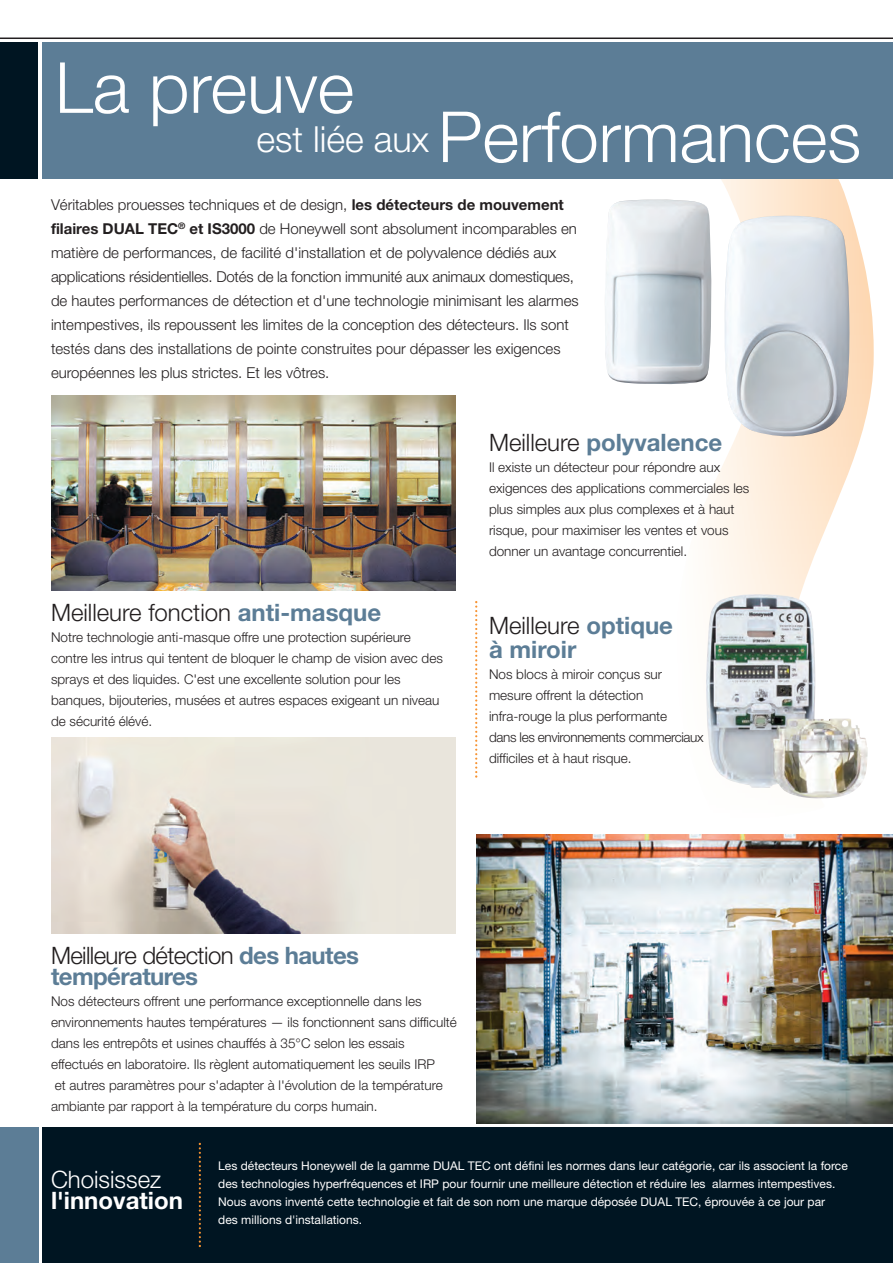
<style>
.page{position:relative;width:893px;height:1263px;background:#fff}
.page>*{position:absolute;margin:0;border:0;box-sizing:border-box;transform-origin:0 0}
.t1{font:300 70.5px "Helvetica Neue";color:#fff}
.t2{font:700 24px/24px "Helvetica Neue";color:#5c7d96}
.t3{font:700 24px/21px "Helvetica Neue";letter-spacing:-.025em;color:#5c7d96}
.t4{font:300 24px "Helvetica Neue";color:#231f20}
.t5{font:700 24px "Helvetica Neue";color:#fff}
.t6{font:300 24px "Helvetica Neue";color:#fff}
.t7{font:300 15px/24px "Helvetica Neue";color:#231f20}
.t8{font:300 13.5px/21px "Helvetica Neue";color:#231f20}
.t9{font:12px/18px "Helvetica Neue";color:#fff}
.s1{font-size:36px}
.s2{font-weight:700}
.s3{font-weight:700;color:#5c7d96}
.s4{font-weight:300;color:#231f20}
</style>
<div class="page">
<img style="left:706px;top:179px;width:168px;height:620px">
<hr style="left:0;top:38px;width:893px;height:1px;background:#231f20">
<div style="left:43px;top:43px;width:850px;height:136px;background:#5c7d96"></div>
<div style="left:0;top:43px;width:38px;height:136px;background:#001522"></div>
<img style="left:605px;top:199px;width:106px;height:185px">
<img style="left:724px;top:215px;width:126px;height:221px">
<img style="left:706px;top:594px;width:162px;height:204px">
<img style="left:51px;top:395px;width:404px;height:196px">
<img style="left:51px;top:738px;width:404px;height:195px">
<img style="left:476px;top:834px;width:417px;height:289px">
<div style="left:43px;top:1127px;width:850px;height:136px;background:#001522"></div>
<div style="left:0;top:1127px;width:38px;height:136px;background:#5c7d96"></div>
<svg style="left:199px;top:1143px;width:2px;height:104px"></svg>
<svg style="left:475px;top:601px;width:2px;height:177px"></svg>
<h1 class="t1" style="left:55px;top:31px;width:301px">La preuve</h1>
<h1 class="t1" style="left:256px;top:80px;width:606px"><span class="s1">est liée aux</span> Performances</h1>
<p class="t7" style="left:51px;top:192px;width:529px">Véritables prouesses techniques et de design, <span class="s2">les détecteurs de mouvement filaires DUAL TEC</span><sup>®</sup> <span class="s2">et IS3000</span> de Honeywell sont absolument incomparables en matière de performances, de facilité d'installation et de polyvalence dédiés aux applications résidentielles. Dotés de la fonction immunité aux animaux domestiques, de hautes performances de détection et d'une technologie minimisant les alarmes intempestives, ils repoussent les limites de la conception des détecteurs. Ils sont testés dans des installations de pointe construites pour dépasser les exigences européennes les plus strictes. Et les vôtres.</p>
<h2 class="t4" style="left:51px;top:593px;width:332px">Meilleure fonction <span class="s3">anti-masque</span></h2>
<p class="t8" style="left:51px;top:626px;width:393px">Notre technologie anti-masque offre une protection supérieure contre les intrus qui tentent de bloquer le champ de vision avec des sprays et des liquides. C'est une excellente solution pour les banques, bijouteries, musées et autres espaces exigeant un niveau de sécurité élévé.</p>
<h2 class="t2" style="left:489px;top:429px;width:235px"><span class="s4">Meilleure</span> polyvalence</h2>
<p class="t8" style="left:489px;top:456px;width:262px">Il existe un détecteur pour répondre aux exigences des applications commerciales les plus simples aux plus complexes et à haut risque, pour maximiser les ventes et vous donner un avantage concurrentiel.</p>
<h2 class="t2" style="left:489px;top:612px;width:186px"><span class="s4">Meilleure</span> optique à miroir</h2>
<p class="t8" style="left:489px;top:662px;width:216px">Nos blocs à miroir conçus sur mesure offrent la détection infra-rouge la plus performante<br>dans les environnements commerciaux difficiles et à haut risque.</p>
<h2 class="t3" style="left:51px;top:944px;width:310px"><span class="s4">Meilleure détection</span> des hautes températures</h2>
<p class="t8" style="left:51px;top:990px;width:407px">Nos détecteurs offrent une performance exceptionnelle dans les environnements hautes températures — ils fonctionnent sans difficulté dans les entrepôts et usines chauffés à 35°C selon les essais effectués en laboratoire. Ils règlent automatiquement les seuils IRP<br>et autres paramètres pour s'adapter à l'évolution de la température ambiante par rapport à la température du corps humain.</p>
<h2 class="t6" style="left:51px;top:1160px;width:112px">Choisissez</h2>
<h2 class="t5" style="left:51px;top:1179px;width:133px">l'innovation</h2>
<p class="t9" style="left:218px;top:1156px;width:631px">Les détecteurs Honeywell de la gamme DUAL TEC ont défini les normes dans leur catégorie, car ils associent la force des technologies hyperfréquences et IRP pour fournir une meilleure détection et réduire les alarmes intempestives.<br>Nous avons inventé cette technologie et fait de son nom une marque déposée DUAL TEC, éprouvée à ce jour par<br>des millions d'installations.</p>
</div>
